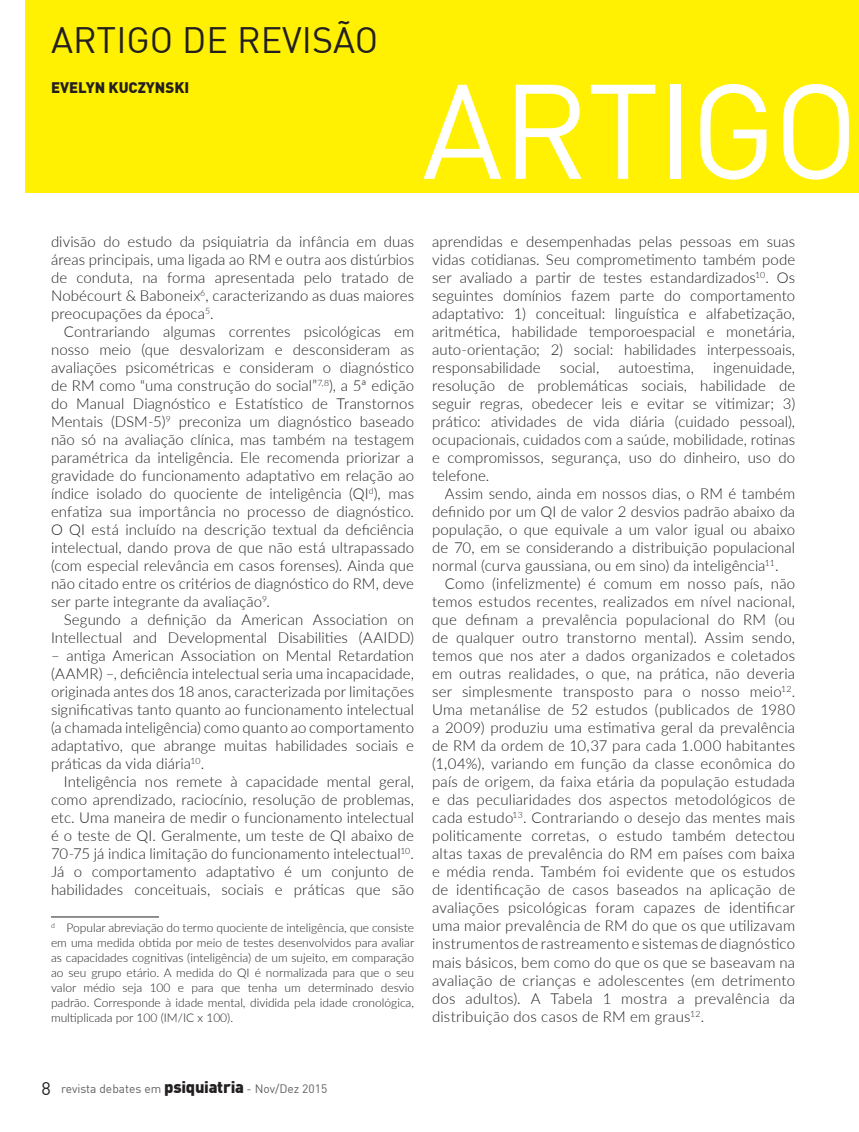
<style>
.page{position:relative;width:859px;height:1132px;background:#fff}
.page>*{position:absolute;margin:0;border:0;box-sizing:border-box;transform-origin:0 0}
.t1{font:132px "DIN";letter-spacing:-.015em;color:#fff}
.t2{font:36px "DIN";color:#231f20}
.t3{font:300 15px/18px "Lato";letter-spacing:.005em;color:#231f20;text-align:justify}
.t4{font:900 15px "DIN";color:#231f20}
.t5{font:300 12px/15px "Lato";color:#231f20;text-align:justify}
.t6{font:12px "DIN";color:#616164}
.s1{font-size:18px;color:#231f20}
.s2{font-weight:900;font-size:16.5px;color:#231f20}
</style>
<div class="page">
<div style="left:26px;top:0;width:833px;height:192px;background:#fff101"></div>
<hr style="left:51px;top:916px;width:108px;height:1px;background:#231f20">
<h2 class="t2" style="left:51px;top:24px;width:329px">ARTIGO DE REVISÃO</h2>
<p class="t4" style="left:51px;top:79px;width:140px">EVELYN KUCZYNSKI</p>
<h1 class="t1" style="left:422px;top:72px;width:438px">ARTIGO</h1>
<p class="t3" style="left:51px;top:232px;width:365px">divisão do estudo da psiquiatria da infância em duas áreas principais, uma ligada ao RM e outra aos distúrbios de conduta, na forma apresentada pelo tratado de Nobécourt &amp; Baboneix<sup>6</sup>, caracterizando as duas maiores preocupações da época<sup>5</sup>.</p>
<p class="t3" style="left:51px;top:322px;width:365px;text-indent:13px">Contrariando algumas correntes psicológicas em nosso meio (que desvalorizam e desconsideram as avaliações psicométricas e consideram o diagnóstico de RM como “uma construção do social”<sup>7,8</sup>), a 5ª edição do Manual Diagnóstico e Estatístico de Transtornos Mentais (DSM-5)<sup>9</sup> preconiza um diagnóstico baseado não só na avaliação clínica, mas também na testagem paramétrica da inteligência. Ele recomenda priorizar a gravidade do funcionamento adaptativo em relação ao índice isolado do quociente de inteligência (QI<sup>d</sup>), mas enfatiza sua importância no processo de diagnóstico.<br>O QI está incluído na descrição textual da deficiência intelectual, dando prova de que não está ultrapassado (com especial relevância em casos forenses). Ainda que não citado entre os critérios de diagnóstico do RM, deve ser parte integrante da avaliação<sup>9</sup>.</p>
<p class="t3" style="left:51px;top:610px;width:365px;text-align:right">Segundo a definição da American Association on<br>Intellectual and Developmental Disabilities (AAIDD)</p>
<p class="t3" style="left:51px;top:646px;width:365px">– antiga American Association on Mental Retardation (AAMR) –, deficiência intelectual seria uma incapacidade, originada antes dos 18 anos, caracterizada por limitações significativas tanto quanto ao funcionamento intelectual (a chamada inteligência) como quanto ao comportamento adaptativo, que abrange muitas habilidades sociais e práticas da vida diária<sup>10</sup>.</p>
<p class="t3" style="left:51px;top:772px;width:365px;text-indent:13px">Inteligência nos remete à capacidade mental geral, como aprendizado, raciocínio, resolução de problemas, etc. Uma maneira de medir o funcionamento intelectual é o teste de QI. Geralmente, um teste de QI abaixo de 70-75 já indica limitação do funcionamento intelectual<sup>10</sup>.<br>Já o comportamento adaptativo é um conjunto de habilidades conceituais, sociais e práticas que são</p>
<p class="t5" style="left:51px;top:919px;width:365px"><sup>d</sup> Popular abreviação do termo quociente de inteligência, que consiste em uma medida obtida por meio de testes desenvolvidos para avaliar as capacidades cognitivas (inteligência) de um sujeito, em comparação ao seu grupo etário. A medida do QI é normalizada para que o seu valor médio seja 100 e para que tenha um determinado desvio padrão. Corresponde à idade mental, dividida pela idade cronológica, multiplicada por 100 (IM/IC x 100).</p>
<p class="t3" style="left:432px;top:232px;width:365px">aprendidas e desempenhadas pelas pessoas em suas vidas cotidianas. Seu comprometimento também pode ser avaliado a partir de testes estandardizados<sup>10</sup>. Os seguintes domínios fazem parte do comportamento adaptativo: 1) conceitual: linguística e alfabetização, aritmética, habilidade temporoespacial e monetária, auto-orientação; 2) social: habilidades interpessoais, responsabilidade</p>
<p class="t3" style="left:432px;top:358px;width:365px;text-indent:281px">ingenuidade, resolução de problemáticas sociais, habilidade de seguir regras, obedecer leis e evitar se vitimizar; 3) prático: atividades de vida diária (cuidado pessoal), ocupacionais, cuidados com a saúde, mobilidade, rotinas e compromissos, segurança, uso do dinheiro, uso do telefone.</p>
<p class="t3" style="left:432px;top:484px;width:365px;text-indent:13px">Assim sendo, ainda em nossos dias, o RM é também definido por um QI de valor 2 desvios padrão abaixo da população, o que equivale a um valor igual ou abaixo de 70, em se considerando a distribuição populacional normal (curva gaussiana, ou em sino) da inteligência<sup>11</sup>.</p>
<p class="t3" style="left:432px;top:574px;width:365px;text-indent:13px">Como (infelizmente) é comum em nosso país, não temos estudos recentes, realizados em nível nacional, que definam a prevalência populacional do RM (ou de qualquer outro transtorno mental). Assim sendo, temos que nos ater a dados organizados e coletados em outras realidades, o que, na prática, não deveria ser simplesmente transposto para o nosso meio<sup>12</sup>.<br>Uma metanálise de 52 estudos (publicados de 1980 a 2009) produziu uma estimativa geral da prevalência de RM da ordem de 10,37 para cada 1.000 habitantes (1,04%), variando em função da classe econômica do país de origem, da faixa etária da população estudada e das peculiaridades dos aspectos metodológicos de cada estudo<sup>13</sup>. Contrariando o desejo das mentes mais politicamente corretas, o estudo também detectou altas taxas de prevalência do RM em países com baixa e média renda. Também foi evidente que os estudos de identificação de casos baseados na aplicação de avaliações psicológicas foram capazes de identificar uma maior prevalência de RM do que os que utilizavam instrumentos de rastreamento e sistemas de diagnóstico mais básicos, bem como do que os que se baseavam na avaliação de crianças e adolescentes (em detrimento dos adultos). A Tabela 1 mostra a prevalência da distribuição dos casos de RM em graus<sup>12</sup>.</p>
<p class="t3" style="left:560px;top:358px;width:41px">social,</p>
<p class="t3" style="left:618px;top:358px;width:77px">autoestima,</p>
<p class="t6" style="left:42px;top:1082px;width:287px"><span class="s1">8</span> revista debates em <span class="s2">psiquiatria</span> - Nov/Dez 2015</p>
</div>
